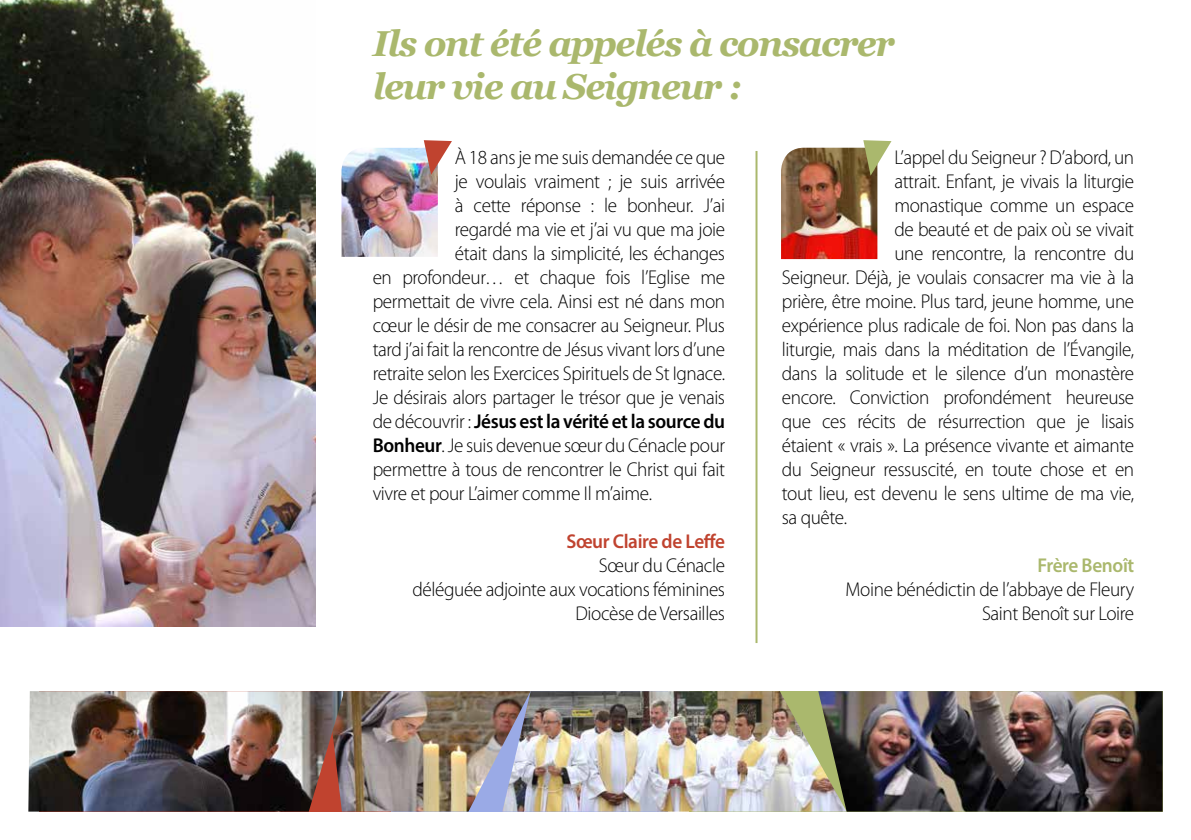
<style>
.page{position:relative;width:1191px;height:840px;background:#fff}
.page>*{position:absolute;margin:0;border:0;box-sizing:border-box;transform-origin:0 0}
.t1{font:italic 700 36px/43.2px "Georgia";letter-spacing:-.04em;color:#aab86d}
.t2{font:300 20px/24px "Myriad Pro";letter-spacing:-.02em;color:#000;text-align:right;scale:.96 1}
.t3{font:600 20px "Myriad Pro";letter-spacing:-.02em;color:#000;scale:.96 1}
.t4{font:600 20px "Myriad Pro";letter-spacing:-.02em;color:#c0432f;scale:.96 1}
.t5{font:600 20px "Myriad Pro";letter-spacing:-.02em;color:#aab86d;scale:.96 1}
.s1{font-weight:300}
.s2{font-weight:600}
</style>
<div class="page">
<img style="left:0;top:0;width:315px;height:626px">
<img style="left:530px;top:691px;width:288px;height:120px">
<img style="left:344px;top:691px;width:186px;height:120px">
<img style="left:28px;top:691px;width:316px;height:120px">
<img style="left:818px;top:691px;width:344px;height:120px">
<img style="left:341px;top:148px;width:97px;height:109px">
<svg style="left:424px;top:140px;width:28px;height:35px"></svg>
<img style="left:781px;top:148px;width:96px;height:111px">
<svg style="left:863px;top:140px;width:28px;height:35px"></svg>
<hr style="left:755px;top:151px;width:2px;height:491px;background:#aab86d">
<h1 class="t1" style="left:373px;top:20px;width:523px">Ils ont été appelés à consacrer leur vie au Seigneur :</h1>
<p class="t2" style="left:455px;top:145px;width:283px">À 18 ans je me suis demandée ce que</p>
<p class="t2" style="left:455px;top:169px;width:283px">je voulais vraiment ; je suis arrivée</p>
<p class="t2" style="left:455px;top:193px;width:283px">à cette réponse : le bonheur. J’ai</p>
<p class="t2" style="left:455px;top:217px;width:283px">regardé ma vie et j’ai vu que ma joie</p>
<p class="t2" style="left:455px;top:241px;width:283px">était dans la simplicité, les échanges</p>
<p class="t2" style="left:373px;top:265px;width:368px">en profondeur… et chaque fois l’Eglise me</p>
<p class="t2" style="left:373px;top:289px;width:369px">permettait de vivre cela. Ainsi est né dans mon</p>
<p class="t2" style="left:373px;top:313px;width:368px">cœur le désir de me consacrer au Seigneur. Plus</p>
<p class="t2" style="left:373px;top:337px;width:368px">tard j’ai fait la rencontre de Jésus vivant lors d’une</p>
<p class="t2" style="left:373px;top:361px;width:368px">retraite selon les Exercices Spirituels de St Ignace.</p>
<p class="t2" style="left:373px;top:385px;width:368px">Je désirais alors partager le trésor que je venais</p>
<p class="t3" style="left:373px;top:408px;width:368px"><span class="s1">de découvrir :</span> Jésus est la vérité et la source du</p>
<p class="t2" style="left:373px;top:433px;width:369px"><span class="s2">Bonheur</span>. Je suis devenue sœur du Cénacle pour</p>
<p class="t2" style="left:373px;top:457px;width:368px">permettre à tous de rencontrer le Christ qui fait</p>
<p class="t2" style="left:373px;top:481px;width:292px">vivre et pour L’aimer comme Il m’aime.</p>
<p class="t4" style="left:566px;top:528px;width:167px">Sœur Claire de Leffe</p>
<p class="t2" style="left:412px;top:553px;width:327px">Sœur du Cénacle<br>déléguée adjointe aux vocations féminines<br>Diocèse de Versailles</p>
<p class="t2" style="left:894px;top:145px;width:251px">L’appel du Seigneur ? D’abord, un</p>
<p class="t2" style="left:894px;top:169px;width:251px">attrait. Enfant, je vivais la liturgie</p>
<p class="t2" style="left:894px;top:193px;width:251px">monastique comme un espace</p>
<p class="t2" style="left:894px;top:217px;width:251px">de beauté et de paix où se vivait</p>
<p class="t2" style="left:894px;top:241px;width:251px">une rencontre, la rencontre du</p>
<p class="t2" style="left:782px;top:265px;width:369px">Seigneur. Déjà, je voulais consacrer ma vie à la</p>
<p class="t2" style="left:782px;top:289px;width:369px">prière, être moine. Plus tard, jeune homme, une</p>
<p class="t2" style="left:782px;top:313px;width:368px">expérience plus radicale de foi. Non pas dans la</p>
<p class="t2" style="left:782px;top:337px;width:368px">liturgie, mais dans la méditation de l’Évangile,</p>
<p class="t2" style="left:782px;top:361px;width:368px">dans la solitude et le silence d’un monastère</p>
<p class="t2" style="left:782px;top:385px;width:369px">encore. Conviction profondément heureuse</p>
<p class="t2" style="left:782px;top:409px;width:369px">que ces récits de résurrection que je lisais</p>
<p class="t2" style="left:782px;top:433px;width:368px">étaient « vrais ». La présence vivante et aimante</p>
<p class="t2" style="left:782px;top:457px;width:368px">du Seigneur ressuscité, en toute chose et en</p>
<p class="t2" style="left:782px;top:481px;width:368px">tout lieu, est devenu le sens ultime de ma vie,</p>
<p class="t2" style="left:782px;top:505px;width:69px">sa quête.</p>
<p class="t5" style="left:1037px;top:552px;width:102px">Frère Benoît</p>
<p class="t2" style="left:845px;top:577px;width:302px">Moine bénédictin de l’abbaye de Fleury<br>Saint Benoît sur Loire</p>
</div>
